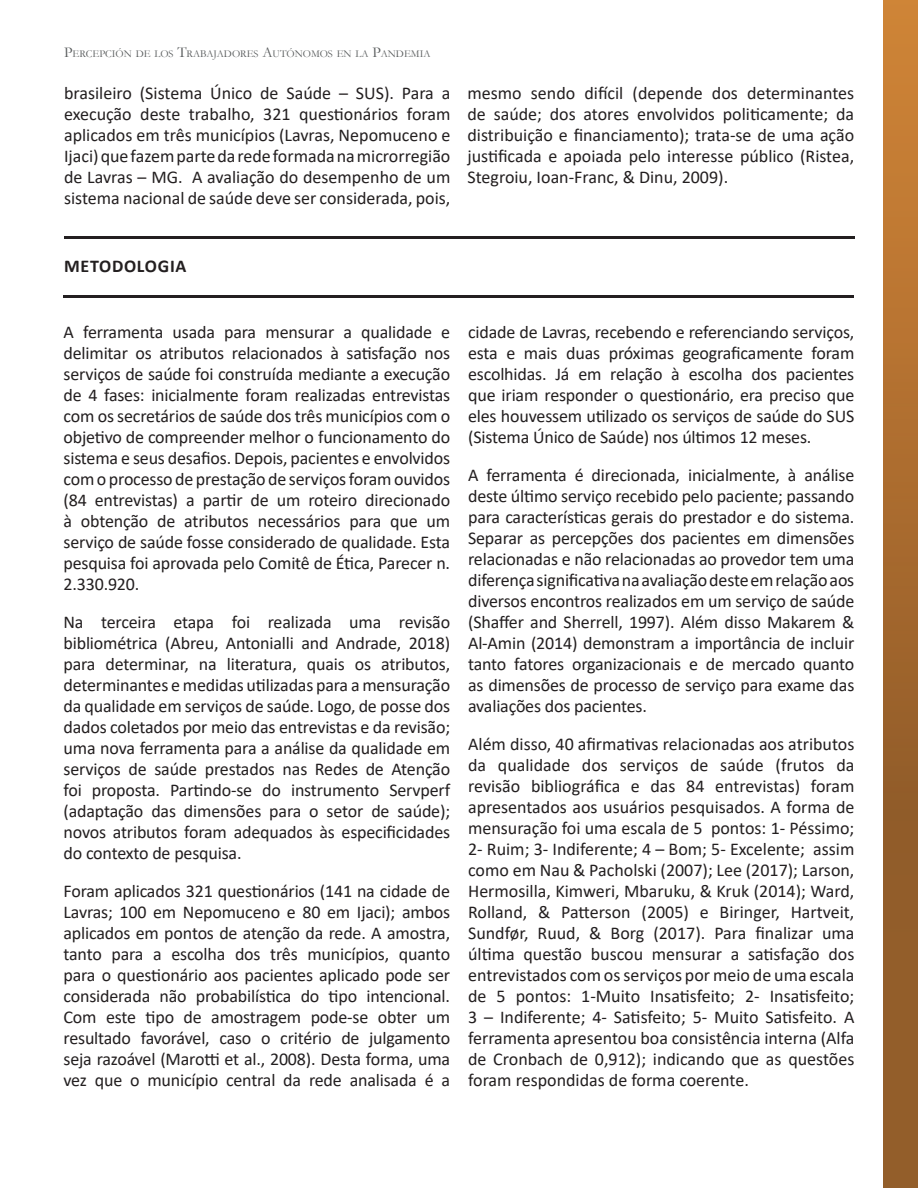
<style>
.page{position:relative;width:918px;height:1188px;background:#fff}
.page>*{position:absolute;margin:0;border:0;box-sizing:border-box;transform-origin:0 0}
.columnas{font:18px/21px "Calibri";letter-spacing:-.01em;color:#231f20;text-align:justify}
.t1{font:700 18px "Calibri";letter-spacing:.04em;color:#231f20}
.t2{font:10.5px "Garamond";color:#585b5c}
.s1{font-size:15px}
</style>
<div class="page">
<img style="left:883px;top:0;width:35px;height:1188px">
<hr style="left:64px;top:236px;width:790px;height:2px;background:#231f20">
<hr style="left:64px;top:295px;width:790px;height:2px;background:#231f20">
<p class="t2" style="left:64px;top:46px;width:368px"><span class="s1">P</span>ERCEPCIÓN DE LOS <span class="s1">T</span>RABAJADORES <span class="s1">A</span>UTÓNOMOS EN LA <span class="s1">P</span>ANDEMIA</p>
<p class="columnas" style="left:64px;top:82px;width:388px">brasileiro (Sistema Único de Saúde – SUS). Para a execução deste trabalho, 321 questionários foram aplicados em três municípios (Lavras, Nepomuceno e Ijaci) que fazem parte da rede formada na microrregião de Lavras – MG. A avaliação do desempenho de um sistema nacional de saúde deve ser considerada, pois,</p>
<p class="columnas" style="left:468px;top:82px;width:388px">mesmo sendo difícil (depende dos determinantes de saúde; dos atores envolvidos politicamente; da distribuição e financiamento); trata-se de uma ação justificada e apoiada pelo interesse público (Ristea, Stegroiu, Ioan-Franc, &amp; Dinu, 2009).</p>
<p class="t1" style="left:64px;top:254px;width:124px">METODOLOGIA</p>
<p class="columnas" style="left:64px;top:321px;width:388px">A ferramenta usada para mensurar a qualidade e delimitar os atributos relacionados à satisfação nos serviços de saúde foi construída mediante a execução de 4 fases: inicialmente foram realizadas entrevistas com os secretários de saúde dos três municípios com o objetivo de compreender melhor o funcionamento do sistema e seus desafios. Depois, pacientes e envolvidos com o processo de prestação de serviços foram ouvidos (84 entrevistas) a partir de um roteiro direcionado à obtenção de atributos necessários para que um serviço de saúde fosse considerado de qualidade. Esta pesquisa foi aprovada pelo Comitê de Ética, Parecer n.<br>2.330.920.</p>
<p class="columnas" style="left:64px;top:611px;width:388px">Na terceira etapa foi realizada uma revisão bibliométrica (Abreu, Antonialli and Andrade, 2018) para determinar, na literatura, quais os atributos, determinantes e medidas utilizadas para a mensuração da qualidade em serviços de saúde. Logo, de posse dos dados coletados por meio das entrevistas e da revisão; uma nova ferramenta para a análise da qualidade em serviços de saúde prestados nas Redes de Atenção foi proposta. Partindo-se do instrumento Servperf (adaptação das dimensões para o setor de saúde); novos atributos foram adequados às especificidades do contexto de pesquisa.</p>
<p class="columnas" style="left:64px;top:880px;width:388px">Foram aplicados 321 questionários (141 na cidade de Lavras; 100 em Nepomuceno e 80 em Ijaci); ambos aplicados em pontos de atenção da rede. A amostra, tanto para a escolha dos três municípios, quanto para o questionário aos pacientes aplicado pode ser considerada não probabilística do tipo intencional.<br>Com este tipo de amostragem pode-se obter um resultado favorável, caso o critério de julgamento seja razoável (Marotti et al., 2008). Desta forma, uma vez que o município central da rede analisada é a</p>
<p class="columnas" style="left:468px;top:321px;width:388px">cidade de Lavras, recebendo e referenciando serviços, esta e mais duas próximas geograficamente foram escolhidas. Já em relação à escolha dos pacientes que iriam responder o questionário, era preciso que eles houvessem utilizado os serviços de saúde do SUS (Sistema Único de Saúde) nos últimos 12 meses.</p>
<p class="columnas" style="left:468px;top:464px;width:388px">A ferramenta é direcionada, inicialmente, à análise deste último serviço recebido pelo paciente; passando para características gerais do prestador e do sistema.<br>Separar as percepções dos pacientes em dimensões relacionadas e não relacionadas ao provedor tem uma diferença significativa na avaliação deste em relação aos diversos encontros realizados em um serviço de saúde (Shaffer and Sherrell, 1997). Além disso Makarem &amp; Al-Amin (2014) demonstram a importância de incluir tanto fatores organizacionais e de mercado quanto as dimensões de processo de serviço para exame das avaliações dos pacientes.</p>
<p class="columnas" style="left:468px;top:733px;width:388px">Além disso, 40 afirmativas relacionadas aos atributos da qualidade dos serviços de saúde (frutos da revisão bibliográfica e das 84 entrevistas) foram apresentados aos usuários pesquisados. A forma de mensuração foi uma escala de 5 pontos: 1- Péssimo; 2- Ruim; 3- Indiferente; 4 – Bom; 5- Excelente; assim como em Nau &amp; Pacholski (2007); Lee (2017); Larson, Hermosilla, Kimweri, Mbaruku, &amp; Kruk (2014); Ward, Rolland, &amp; Patterson (2005) e Biringer, Hartveit, Sundfør, Ruud, &amp; Borg (2017). Para finalizar uma última questão buscou mensurar a satisfação dos entrevistados com os serviços por meio de uma escala de 5 pontos: 1-Muito Insatisfeito; 2- Insatisfeito; 3 – Indiferente; 4- Satisfeito; 5- Muito Satisfeito. A ferramenta apresentou boa consistência interna (Alfa de Cronbach de 0,912); indicando que as questões foram respondidas de forma coerente.</p>
</div>
